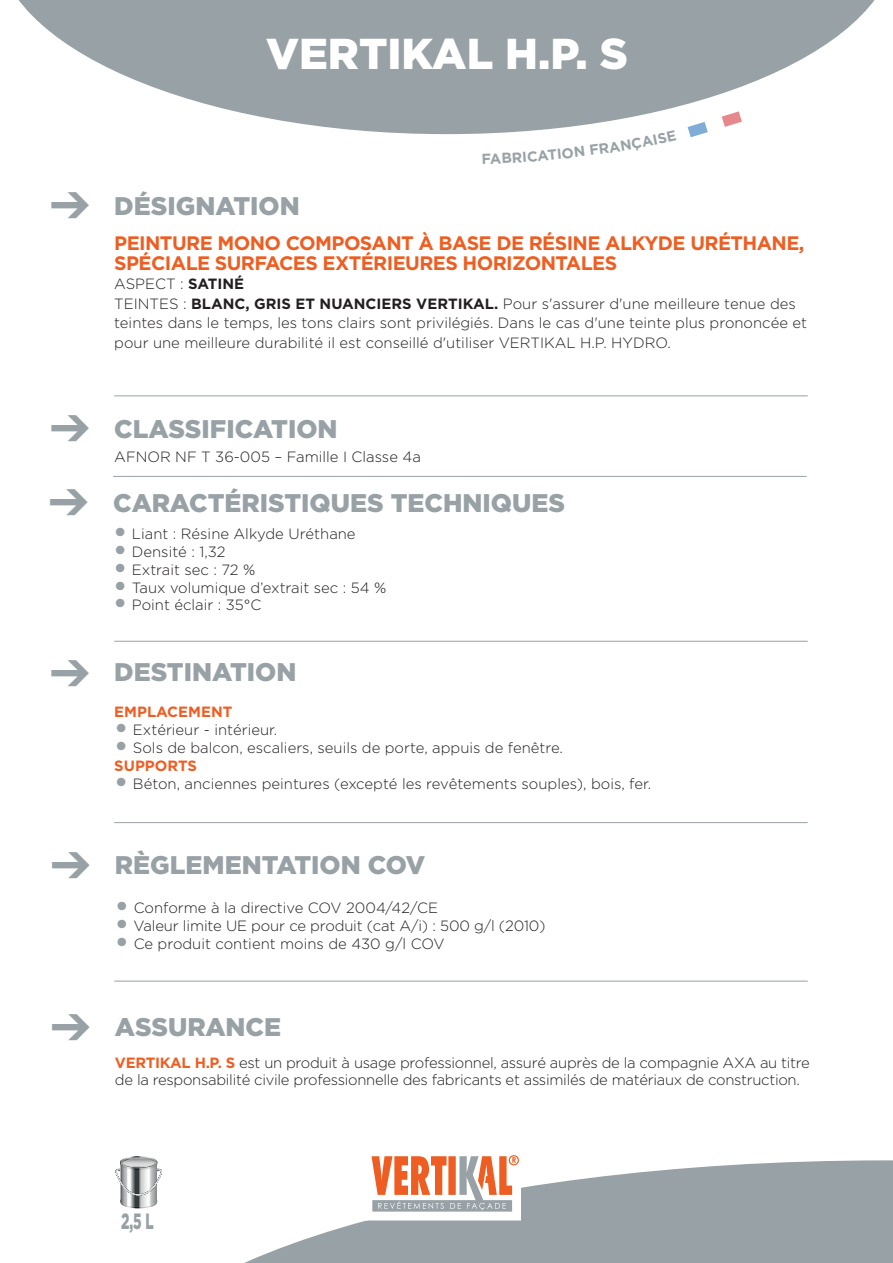
<style>
.page{position:relative;width:893px;height:1263px;background:#fff}
.page>*{position:absolute;margin:0;border:0;box-sizing:border-box;transform-origin:0 0}
.t1{font:900 43.2px "Gotham HTF";color:#fff}
.t2{font:900 25.5px "Gotham HTF";color:#98a1a5}
.t3{font:900 22.2px "Gotham HTF";color:#98a1a5;scale:.61 1}
.t4{font:700 19.5px/19.5px "Gotham HTF";letter-spacing:-.03em;color:#ee5e22}
.t5{font:300 14.85px/19.5px "Gotham HTF";color:#231f20}
.t6{font:300 14.85px/17.9px "Gotham HTF";letter-spacing:-.02em;color:#231f20}
.t7{font:700 14.85px "Gotham HTF";color:#ee5e22}
.s1{font-weight:700}
.s2{font-weight:700;font-size:28.5px;color:#98a1a5}
.s3{font-weight:700;color:#ee5e22}
</style>
<div class="page">
<svg style="left:133px;top:1160px;width:760px;height:103px;fill:#98a1a5"></svg>
<hr style="left:113px;top:476px;width:694px;height:1px;background:#98a1a5">
<hr style="left:114px;top:395px;width:694px;height:1px;background:#98a1a5">
<hr style="left:114px;top:641px;width:694px;height:1px;background:#98a1a5">
<svg style="left:19px;top:0;width:856px;height:134px;fill:#98a1a5"></svg>
<svg style="left:688px;top:122px;width:20px;height:15px"></svg>
<svg style="left:722px;top:111px;width:20px;height:16px"></svg>
<svg style="left:363px;top:1155px;width:158px;height:65px"></svg>
<hr style="left:114px;top:822px;width:694px;height:1px;background:#98a1a5">
<hr style="left:114px;top:981px;width:694px;height:1px;background:#98a1a5">
<svg style="left:115px;top:1156px;width:47px;height:52px"></svg>
<svg style="left:590px;top:130px;width:86px;height:4px"></svg>
<h1 class="t1" style="left:201px;top:29px;width:494px">HYDRO VERTIKAL S.F.</h1>
<h1 class="t1" style="left:266px;top:29px;width:363px">VERTIKAL H.P. S</h1>
<h2 class="t2" style="left:114px;top:191px;width:187px">DÉSIGNATION</h2>
<h3 class="t4" style="left:114px;top:233px;width:692px">PEINTURE MONO COMPOSANT À BASE DE RÉSINE ALKYDE URÉTHANE,<br>SPÉCIALE SURFACES EXTÉRIEURES HORIZONTALES</h3>
<p class="t5" style="left:114px;top:274px;width:694px">ASPECT : <span class="s1">SATINÉ<br></span>TEINTES : <span class="s1">BLANC, GRIS ET NUANCIERS VERTIKAL.</span> Pour s'assurer d'une meilleure tenue des teintes dans le temps, les tons clairs sont privilégiés. Dans le cas d'une teinte plus prononcée et pour une meilleure durabilité il est conseillé d'utiliser VERTIKAL H.P. HYDRO.</p>
<h2 class="t2" style="left:114px;top:414px;width:225px">CLASSIFICATION</h2>
<p class="t5" style="left:114px;top:446px;width:308px">AFNOR NF T 36-005 – Famille I Classe 4a</p>
<h2 class="t2" style="left:49px;top:488px;width:518px">➔ CARACTÉRISTIQUES TECHNIQUES</h2>
<p class="t5" style="left:113px;top:524px;width:244px"><span class="s2">•</span> Liant : Résine Alkyde Uréthane</p>
<p class="t5" style="left:113px;top:542px;width:114px"><span class="s2">•</span> Densité : 1,32</p>
<p class="t5" style="left:113px;top:560px;width:144px"><span class="s2">•</span> Extrait sec : 72 %</p>
<p class="t5" style="left:113px;top:577px;width:275px"><span class="s2">•</span> Taux volumique d’extrait sec : 54 %</p>
<p class="t5" style="left:113px;top:595px;width:150px"><span class="s2">•</span> Point éclair : 35°C</p>
<h2 class="t2" style="left:114px;top:657px;width:184px">DESTINATION</h2>
<p class="t7" style="left:114px;top:703px;width:120px">EMPLACEMENT</p>
<p class="t5" style="left:114px;top:720px;width:164px"><span class="s2">•</span> Extérieur - intérieur.</p>
<p class="t5" style="left:114px;top:738px;width:450px;line-height:18px"><span class="s2">•</span> Sols de balcon, escaliers, seuils de porte, appuis de fenêtre.<br><span class="s3">SUPPORTS</span></p>
<p class="t5" style="left:114px;top:774px;width:538px"><span class="s2">•</span> Béton, anciennes peintures (excepté les revêtements souples), bois, fer.</p>
<h2 class="t2" style="left:51px;top:851px;width:376px">➔ RÈGLEMENTATION COV</h2>
<p class="t5" style="left:115px;top:898px;width:324px"><span class="s2">•</span> Conforme à la directive COV 2004/42/CE</p>
<p class="t5" style="left:115px;top:916px;width:432px"><span class="s2">•</span> Valeur limite UE pour ce produit (cat A/i) : 500 g/l (2010)</p>
<p class="t5" style="left:115px;top:934px;width:331px"><span class="s2">•</span> Ce produit contient moins de 430 g/l COV</p>
<h2 class="t2" style="left:51px;top:1012px;width:232px">➔ ASSURANCE</h2>
<p class="t6" style="left:115px;top:1053px;width:696px"><span class="s3">VERTIKAL H.P. S</span> est un produit à usage professionnel, assuré auprès de la compagnie AXA au titre de la responsabilité civile professionnelle des fabricants et assimilés de matériaux de construction.</p>
<h3 class="t3" style="left:121px;top:1208px;width:55px">2,5 L</h3>
</div>
